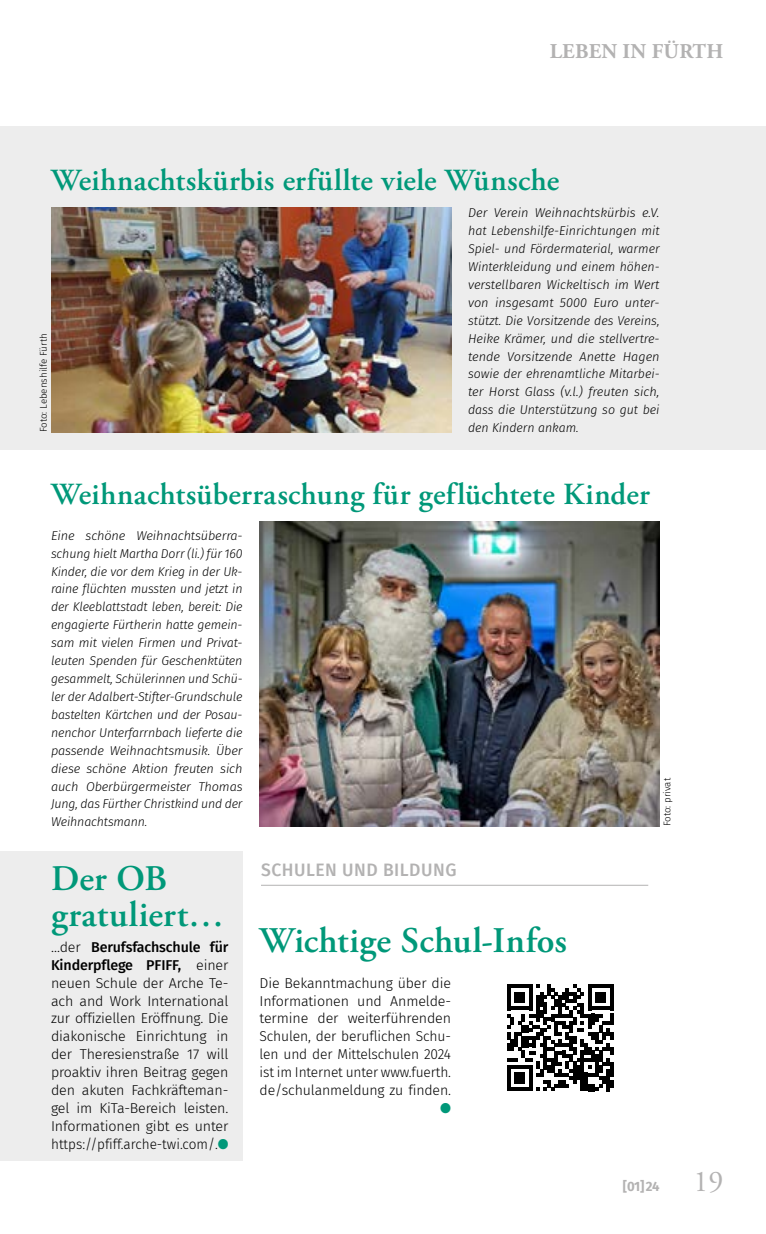
<style>
.page{position:relative;width:766px;height:1234px;background:#fff}
.page>*{position:absolute;margin:0;border:0;box-sizing:border-box;transform-origin:0 0}
.Headline_45pt_Adobe_Garamond_Pro_Semibol{font:600 36px/36px "Adobe Garamond Pro";letter-spacing:.01em;color:#009879}
.Headline_45pt_Adobe_Garamond_Pro_Semibol-2{font:600 30.6px "Adobe Garamond Pro";letter-spacing:.01em;color:#009879}
.t1{font:30px "Adobe Garamond Pro";color:#b3b2b2}
.Rubrikheadline_grau_rb{font:700 21px "Adobe Garamond Pro";letter-spacing:.015em;color:#b3b2b2}
.t2{font:500 18px "Fira Sans";letter-spacing:.03em;color:#b3b2b2}
.Fließtext_Fira_leicht{font:300 14.25px/17.9px "Fira Sans";letter-spacing:-.01em;color:#000;text-align:right}
.t3{font:700 13.5px "Fira Sans";color:#b3b2b2}
.t4{font:italic 300 12.75px/17.9px "Fira Sans";letter-spacing:-.01em;color:#000;text-align:justify}
.Fotohinweis{font:300 9.75px "Fira Sans";color:#000}
.s1{font-weight:500}
.s2{color:#009879}
</style>
<div class="page">
<div style="left:0;top:850px;width:242px;height:310px;background:#ededed"></div>
<div style="left:0;top:127px;width:765px;height:323px;background:#ededed"></div>
<svg style="left:507px;top:984px;width:106px;height:106px"></svg>
<hr style="left:261px;top:884px;width:387px;height:1px;background:#b3b2b2">
<img style="left:51px;top:208px;width:400px;height:224px">
<img style="left:259px;top:521px;width:400px;height:305px">
<p class="Rubrikheadline_grau_rb" style="left:549px;top:39px;width:175px">LEBEN IN FÜRTH</p>
<p class="Headline_45pt_Adobe_Garamond_Pro_Semibol-2" style="left:51px;top:162px;width:509px">Weihnachtskürbis erfüllte viele Wünsche</p>
<p class="Fotohinweis" style="left:36px;top:432px;width:100px;rotate:-90deg">Foto: Lebenshilfe Fürth</p>
<p class="t4" style="left:468px;top:204px;width:193px">Der Verein Weihnachtskürbis e.V. hat Lebenshilfe-Einrichtungen mit Spiel- und Fördermaterial, warmer Winterkleidung und einem höhen&shy;verstellbaren Wickeltisch im Wert von insgesamt 5000 Euro unter&shy;stützt. Die Vorsitzende des Vereins, Heike Krämer, und die stellvertre&shy;tende Vorsitzende Anette Hagen sowie der ehrenamtliche Mitarbei&shy;ter Horst Glass (v.l.) freuten sich, dass die Unterstützung so gut bei den Kindern ankam.</p>
<p class="Headline_45pt_Adobe_Garamond_Pro_Semibol-2" style="left:51px;top:476px;width:600px">Weihnachtsüberraschung für geflüchtete Kinder</p>
<p class="t4" style="left:51px;top:526px;width:193px">Eine schöne Weihnachtsüberra&shy;schung hielt Martha Dorr (li.) für 160<br>Kinder, die vor dem Krieg in der Uk&shy;raine flüchten mussten und jetzt in der Kleeblattstadt leben, bereit: Die engagierte Fürtherin hatte gemein&shy;sam mit vielen Firmen und Privat&shy;leuten Spenden für Geschenktüten gesammelt, Schülerinnen und Schü&shy;ler der Adalbert-Stifter-Grundschule bastelten Kärtchen und der Posau&shy;nenchor Unterfarrnbach lieferte die passende Weihnachtsmusik. Über diese schöne Aktion freuten sich auch Oberbürgermeister Thomas Jung, das Fürther Christkind und der Weihnachtsmann.</p>
<p class="Fotohinweis" style="left:660px;top:826px;width:50px;rotate:-90deg">Foto: privat</p>
<p class="Headline_45pt_Adobe_Garamond_Pro_Semibol" style="left:51px;top:861px;width:174px">Der OB gratuliert…</p>
<p class="Fließtext_Fira_leicht" style="left:51px;top:937px;width:179px;text-align:justify">…der <span class="s1">Berufsfachschule für Kinderpflege PFIFF,</span> einer neuen Schule der Arche Te&shy;ach and Work International zur offiziellen Eröffnung. Die diakonische Einrichtung in der Theresienstraße 17 will proaktiv ihren Beitrag gegen den akuten Fachkräfteman&shy;gel im KiTa-Bereich leisten.<br>Informationen gibt es unter https://pfiff.arche-twi.com/.<span class="s2">●</span></p>
<p class="t2" style="left:261px;top:855px;width:197px">SCHULEN UND BILDUNG</p>
<p class="Headline_45pt_Adobe_Garamond_Pro_Semibol" style="left:259px;top:922px;width:309px">Wichtige Schul-Infos</p>
<p class="Fließtext_Fira_leicht" style="left:259px;top:973px;width:193px">Die Bekanntmachung über die<br>Informationen und Anmelde&shy;termine der weiterführenden<br>Schulen, der beruflichen Schu&shy;len und der Mittelschulen 2024 ist im Internet unter www.fuerth. de/schulanmeldung zu finden. <span class="s2">●</span></p>
<p class="t3" style="left:622px;top:1174px;width:38px">[01]24</p>
<h3 class="t1" style="left:693px;top:1163px;width:31px">19</h3>
</div>
